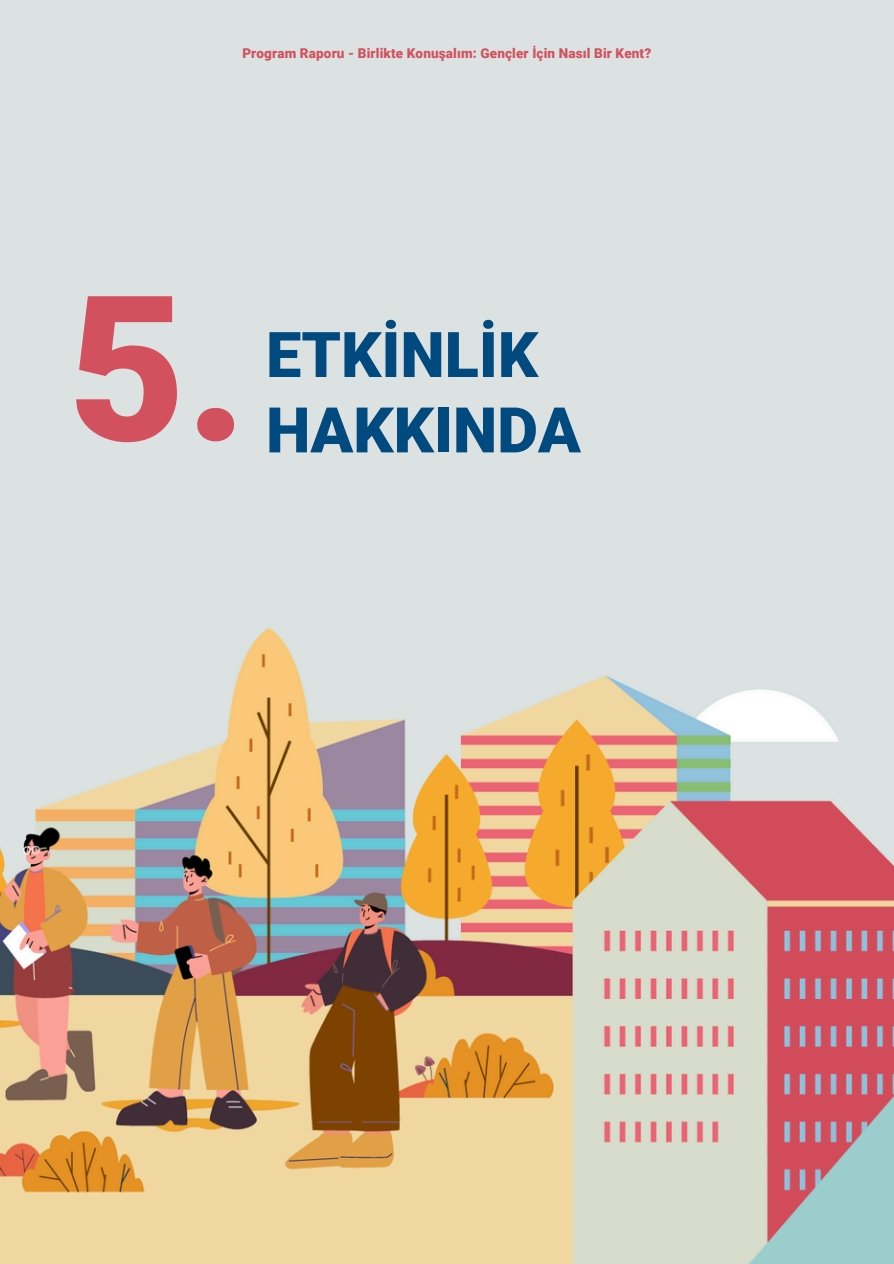
<style>
.page{position:relative;width:894px;height:1264px;background:#fff}
.page>*{position:absolute;margin:0;border:0;box-sizing:border-box;transform-origin:0 0}
.t1{font:900 202.5px "Roboto";color:#d3515e}
.t2{font:900 63px/75.3px "Roboto";color:#004a7f}
.t3{font:900 13.5px "Roboto";letter-spacing:.01em;color:#d3515e}
</style>
<div class="page">
<img style="left:0;top:0;width:893px;height:1263px">
<p class="t3" style="left:242px;top:46px;width:410px">Program Raporu - Birlikte Konuşalım: Gençler İçin Nasıl Bir Kent?</p>
<h1 class="t1" style="left:68px;top:252px;width:180px">5.</h1>
<p class="t2" style="left:266px;top:318px;width:316px">ETKİNLİK<br>HAKKINDA</p>
</div>
